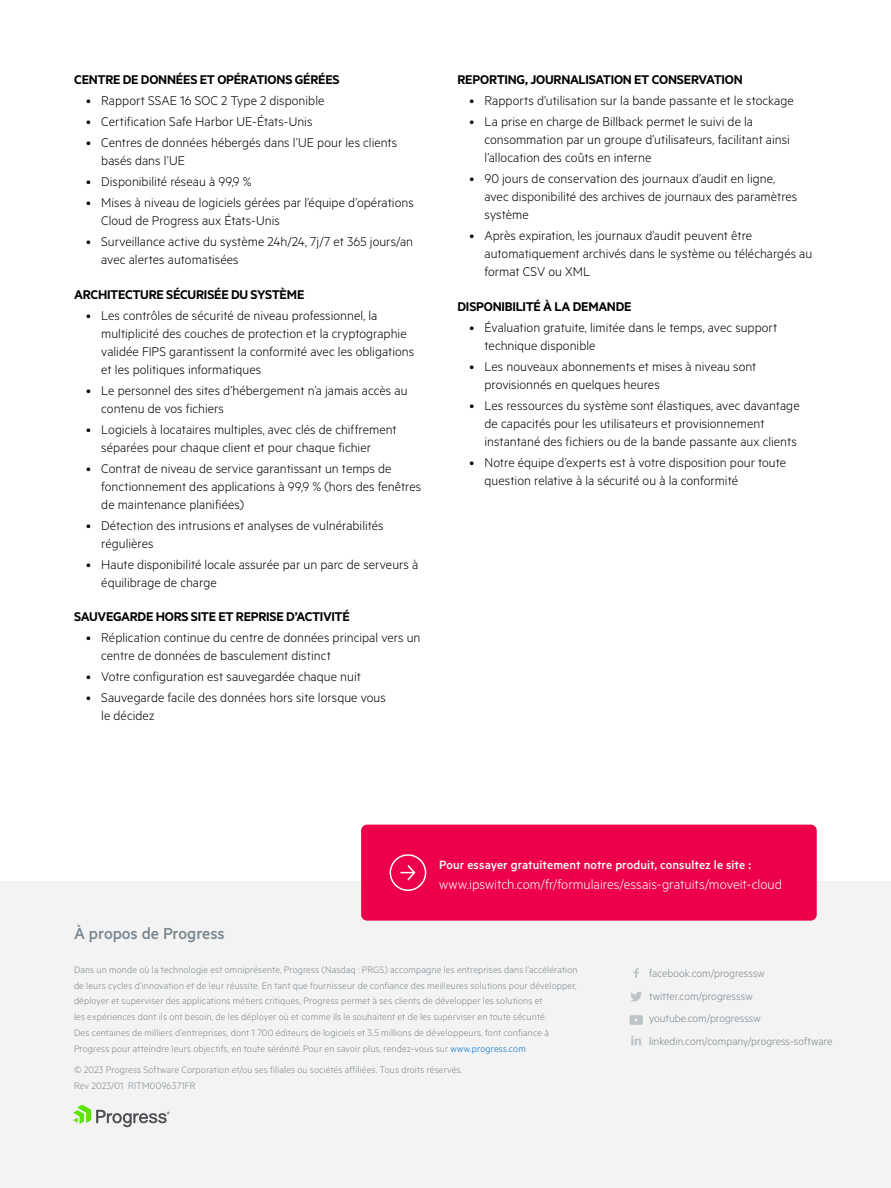
<style>
.page{position:relative;width:891px;height:1188px;background:#fff}
.page>*{position:absolute;margin:0;border:0;box-sizing:border-box;transform-origin:0 0}
.t1{font:500 18px "Metric";letter-spacing:-.005em;color:#7c878e}
.t2{font:300 15px "Metric";color:#fff}
.t3{font:300 14.25px/18px "Metric";color:#000}
.t4{font:600 14.25px "Metric";letter-spacing:-.015em;color:#000}
.t5{font:500 13.5px "Metric";color:#fff}
.t6{font:300 12px/22.5px "Metric";color:#7c878e}
.t7{font:300 10.5px/15.8px "Metric";letter-spacing:.015em;color:#7c878e}
.s1{color:#0072ce}
</style>
<div class="page">
<div style="left:0;top:881px;width:891px;height:307px;background:#f3f3f3"></div>
<div style="left:361px;top:825px;width:456px;height:96px;background:#ed0049;border-radius:6px"></div>
<div style="left:390px;top:854px;width:36px;height:37px;border:2px solid #fff;border-radius:50%"></div>
<svg style="left:401px;top:865px;width:15px;height:16px"></svg>
<svg style="left:73px;top:1105px;width:97px;height:22px"></svg>
<svg style="left:633px;top:968px;width:6px;height:10px"></svg>
<svg style="left:630px;top:992px;width:12px;height:9px"></svg>
<svg style="left:631px;top:1036px;width:10px;height:9px"></svg>
<svg style="left:629px;top:1015px;width:14px;height:10px"></svg>
<p class="t4" style="left:74px;top:71px;width:267px">CENTRE DE DONNÉES ET OPÉRATIONS GÉRÉES</p>
<p class="t3" style="left:86px;top:91px;width:240px">• Rapport SSAE 16 SOC 2 Type 2 disponible</p>
<p class="t3" style="left:86px;top:112px;width:228px">• Certification Safe Harbor UE-États-Unis</p>
<p class="t3" style="left:101px;top:133px;width:298px;text-indent:-15px">• Centres de données hébergés dans l’UE pour les clients basés dans l’UE</p>
<p class="t3" style="left:86px;top:172px;width:167px">• Disponibilité réseau à 99,9 %</p>
<p class="t3" style="left:101px;top:193px;width:314px;text-indent:-15px">• Mises à niveau de logiciels gérées par l’équipe d’opérations<br>Cloud de Progress aux États-Unis</p>
<p class="t3" style="left:101px;top:232px;width:313px;text-indent:-15px">• Surveillance active du système 24h/24, 7j/7 et 365 jours/an avec alertes automatisées</p>
<p class="t4" style="left:74px;top:286px;width:232px">ARCHITECTURE SÉCURISÉE DU SYSTÈME</p>
<p class="t3" style="left:101px;top:306px;width:314px;text-indent:-15px">• Les contrôles de sécurité de niveau professionnel, la multiplicité des couches de protection et la cryptographie validée FIPS garantissent la conformité avec les obligations et les politiques informatiques</p>
<p class="t3" style="left:101px;top:381px;width:308px;text-indent:-15px">• Le personnel des sites d’hébergement n’a jamais accès au contenu de vos fichiers</p>
<p class="t3" style="left:101px;top:420px;width:297px;text-indent:-15px">• Logiciels à locataires multiples, avec clés de chiffrement séparées pour chaque client et pour chaque fichier</p>
<p class="t3" style="left:101px;top:459px;width:322px;text-indent:-15px">• Contrat de niveau de service garantissant un temps de fonctionnement des applications à 99,9 % (hors des fenêtres de maintenance planifiées)</p>
<p class="t3" style="left:101px;top:516px;width:284px;text-indent:-15px">• Détection des intrusions et analyses de vulnérabilités régulières</p>
<p class="t3" style="left:101px;top:555px;width:319px;text-indent:-15px">• Haute disponibilité locale assurée par un parc de serveurs à équilibrage de charge</p>
<p class="t4" style="left:74px;top:608px;width:277px">SAUVEGARDE HORS SITE ET REPRISE D’ACTIVITÉ</p>
<p class="t3" style="left:101px;top:628px;width:321px;text-indent:-15px">• Réplication continue du centre de données principal vers un centre de données de basculement distinct</p>
<p class="t3" style="left:86px;top:667px;width:276px">• Votre configuration est sauvegardée chaque nuit</p>
<p class="t3" style="left:101px;top:688px;width:286px;text-indent:-15px">• Sauvegarde facile des données hors site lorsque vous le décidez</p>
<p class="t4" style="left:458px;top:71px;width:287px">REPORTING, JOURNALISATION ET CONSERVATION</p>
<p class="t3" style="left:470px;top:91px;width:326px">• Rapports d’utilisation sur la bande passante et le stockage</p>
<p class="t3" style="left:485px;top:112px;width:307px;text-indent:-15px">• La prise en charge de Billback permet le suivi de la consommation par un groupe d’utilisateurs, facilitant ainsi l’allocation des coûts en interne</p>
<p class="t3" style="left:485px;top:169px;width:314px;text-indent:-15px">• 90 jours de conservation des journaux d’audit en ligne, avec disponibilité des archives de journaux des paramètres système</p>
<p class="t3" style="left:485px;top:226px;width:329px;text-indent:-15px">• Après expiration, les journaux d’audit peuvent être automatiquement archivés dans le système ou téléchargés au format CSV ou XML</p>
<p class="t4" style="left:458px;top:298px;width:176px">DISPONIBILITÉ À LA DEMANDE</p>
<p class="t3" style="left:485px;top:318px;width:294px;text-indent:-15px">• Évaluation gratuite, limitée dans le temps, avec support technique disponible</p>
<p class="t3" style="left:485px;top:357px;width:273px;text-indent:-15px">• Les nouveaux abonnements et mises à niveau sont provisionnés en quelques heures</p>
<p class="t3" style="left:485px;top:396px;width:317px;text-indent:-15px">• Les ressources du système sont élastiques, avec davantage de capacités pour les utilisateurs et provisionnement instantané des fichiers ou de la bande passante aux clients</p>
<p class="t3" style="left:485px;top:453px;width:303px;text-indent:-15px">• Notre équipe d’experts est à votre disposition pour toute question relative à la sécurité ou à la conformité</p>
<p class="t5" style="left:439px;top:857px;width:313px">Pour essayer gratuitement notre produit, consultez le site :</p>
<p class="t2" style="left:439px;top:875px;width:345px">www.ipswitch.com/fr/formulaires/essais-gratuits/moveit-cloud</p>
<p class="t1" style="left:74px;top:923px;width:152px">À propos de Progress</p>
<p class="t7" style="left:74px;top:961px;width:505px">Dans un monde où la technologie est omniprésente, Progress (Nasdaq : PRGS) accompagne les entreprises dans l’accélération de leurs cycles d’innovation et de leur réussite. En tant que fournisseur de confiance des meilleures solutions pour développer, déployer et superviser des applications métiers critiques, Progress permet à ses clients de développer les solutions et<br>les expériences dont ils ont besoin, de les déployer où et comme ils le souhaitent et de les superviser en toute sécurité.<br>Des centaines de milliers d’entreprises, dont 1 700 éditeurs de logiciels et 3,5 millions de développeurs, font confiance à Progress pour atteindre leurs objectifs, en toute sérénité. Pour en savoir plus, rendez-vous sur <span class="s1">www.progress.com</span></p>
<p class="t7" style="left:74px;top:1062px;width:390px">© 2023 Progress Software Corporation et/ou ses filiales ou sociétés affiliées. Tous droits réservés.<br>Rev 2023/01 RITM0096371FR</p>
<p class="t6" style="left:649px;top:962px;width:185px">facebook.com/progresssw twitter.com/progresssw youtube.com/progresssw linkedin.com/company/progress-software</p>
</div>
